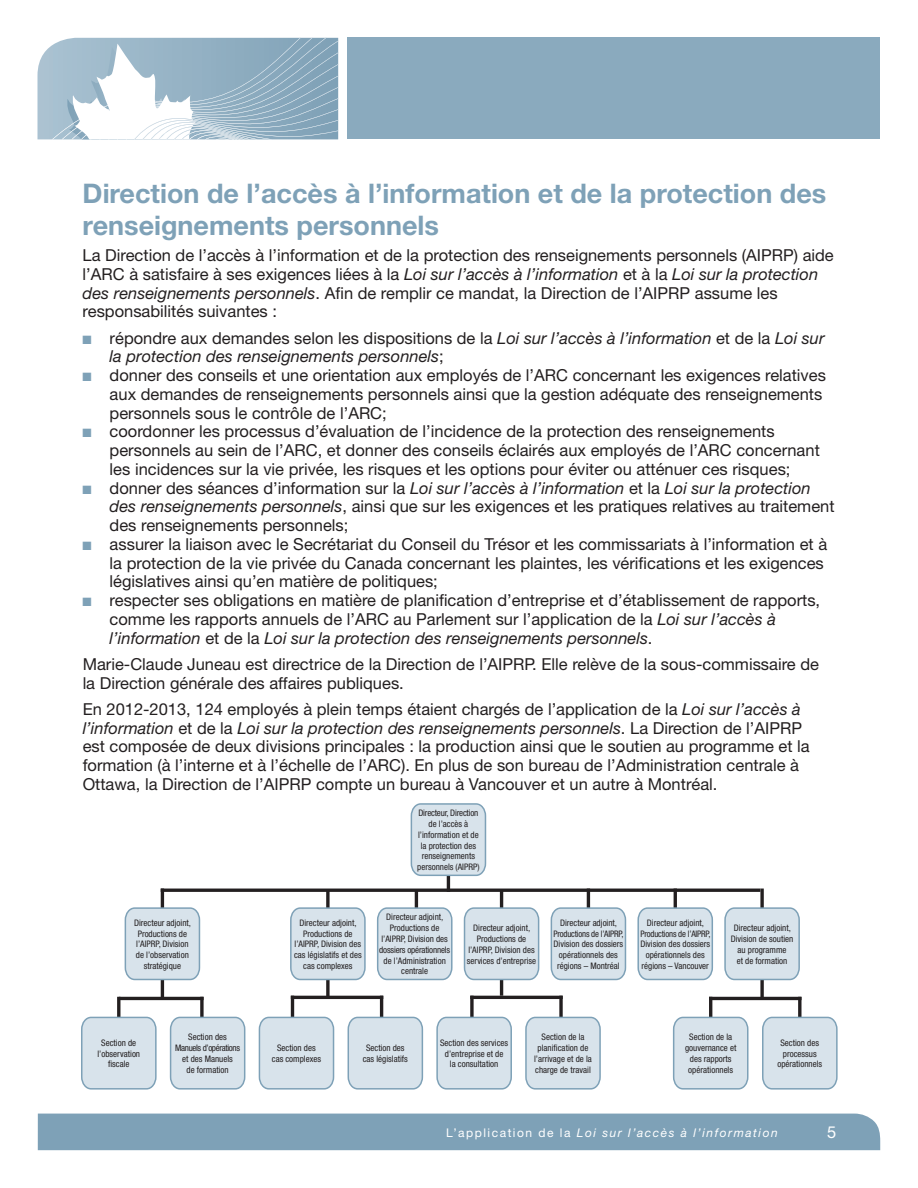
<style>
.page{position:relative;width:918px;height:1188px;background:#fff}
.page>*{position:absolute;margin:0;border:0;box-sizing:border-box;transform-origin:0 0}
.t1{font:700 27px/31.5px "Helvetica Neue";color:#7ea1b7}
.t2{font:16.5px/18.8px "Helvetica Neue";color:#231f20}
.t3{font:italic 16.5px/18.8px "Helvetica Neue";color:#231f20}
.t4{font:16.5px "Helvetica Neue";color:#fff}
.t5{font:italic 12px "Helvetica Neue";letter-spacing:.125em;color:#fff}
.t6{font:condensed 9px/10.8px "Helvetica Neue";color:#231f20;text-align:center}
.s1{font-style:italic}
.s2{color:#7ea1b7}
.s3{font-style:normal}
</style>
<div class="page">
<div style="left:38px;top:1114px;width:842px;height:36px;background:#7ea1b7"></div>
<div style="left:348px;top:38px;width:532px;height:101px;background:#8aaabe"></div>
<svg style="left:37px;top:38px;width:301px;height:102px"></svg>
<hr style="left:161px;top:889px;width:599px;height:3px;background:#231f20">
<hr style="left:119px;top:997px;width:85px;height:3px;background:#231f20">
<hr style="left:291px;top:996px;width:92px;height:3px;background:#231f20">
<hr style="left:470px;top:996px;width:93px;height:3px;background:#231f20">
<hr style="left:709px;top:997px;width:93px;height:3px;background:#231f20">
<hr style="left:161px;top:889px;width:3px;height:109px;background:#231f20">
<hr style="left:117px;top:997px;width:3px;height:73px;background:#231f20">
<hr style="left:291px;top:996px;width:3px;height:73px;background:#231f20">
<svg style="left:470px;top:996px;width:4px;height:20px"></svg>
<svg style="left:200px;top:997px;width:4px;height:19px"></svg>
<hr style="left:380px;top:996px;width:3px;height:73px;background:#231f20">
<svg style="left:559px;top:996px;width:4px;height:20px"></svg>
<svg style="left:326px;top:892px;width:4px;height:104px"></svg>
<hr style="left:500px;top:890px;width:3px;height:106px;background:#231f20">
<hr style="left:415px;top:890px;width:3px;height:64px;background:#231f20">
<hr style="left:587px;top:889px;width:3px;height:63px;background:#231f20">
<hr style="left:674px;top:889px;width:3px;height:63px;background:#231f20">
<hr style="left:447px;top:845px;width:3px;height:47px;background:#231f20">
<svg style="left:760px;top:889px;width:4px;height:108px"></svg>
<svg style="left:124px;top:907px;width:77px;height:74px;background:#d3dfe8"></svg>
<svg style="left:637px;top:907px;width:76px;height:74px;background:#d2dfe7"></svg>
<svg style="left:724px;top:907px;width:76px;height:74px;background:#d2dfe7"></svg>
<svg style="left:81px;top:1016px;width:76px;height:74px;background:#d2dfe7"></svg>
<svg style="left:169px;top:1016px;width:77px;height:74px;background:#d3dfe8"></svg>
<svg style="left:258px;top:1016px;width:77px;height:74px;background:#d3dfe8"></svg>
<svg style="left:410px;top:803px;width:77px;height:74px;background:#d3dfe8"></svg>
<svg style="left:347px;top:1016px;width:77px;height:74px;background:#d3dfe8"></svg>
<svg style="left:290px;top:907px;width:76px;height:74px;background:#d2dfe7"></svg>
<svg style="left:377px;top:907px;width:76px;height:74px;background:#d2dfe7"></svg>
<svg style="left:436px;top:1016px;width:76px;height:74px;background:#d2dfe7"></svg>
<svg style="left:463px;top:907px;width:77px;height:74px;background:#d3dfe8"></svg>
<svg style="left:550px;top:907px;width:77px;height:74px;background:#d3dfe8"></svg>
<hr style="left:709px;top:997px;width:3px;height:72px;background:#231f20">
<svg style="left:798px;top:997px;width:4px;height:19px"></svg>
<svg style="left:525px;top:1016px;width:76px;height:74px;background:#d2dfe7"></svg>
<svg style="left:672px;top:1016px;width:77px;height:74px;background:#d3dfe8"></svg>
<svg style="left:762px;top:1016px;width:76px;height:74px;background:#d2dfe7"></svg>
<h1 class="t1" style="left:83px;top:178px;width:745px">Direction de l’accès à l’information et de la protection des renseignements personnels</h1>
<p class="t2" style="left:83px;top:246px;width:753px">La Direction de l’accès à l’information et de la protection des renseignements personnels (AIPRP) aide l’ARC à satisfaire à ses exigences liées à la <span class="s1">Loi sur l’accès à l’information</span> et à la <span class="s1">Loi sur la protection des renseignements personnels</span>. Afin de remplir ce mandat, la Direction de l’AIPRP assume les responsabilités suivantes :</p>
<p class="t3" style="left:110px;top:328px;width:716px;text-indent:-27px"><span class="s2">■</span> <span class="s3">répondre aux demandes selon les dispositions de la</span> Loi sur l’accès à l’information <span class="s3">et de la</span> Loi sur la protection des renseignements personnels<span class="s3">;</span></p>
<p class="t2" style="left:110px;top:366px;width:718px;text-indent:-27px"><span class="s2">■</span> donner des conseils et une orientation aux employés de l’ARC concernant les exigences relatives aux demandes de renseignements personnels ainsi que la gestion adéquate des renseignements personnels sous le contrôle de l’ARC;</p>
<p class="t2" style="left:110px;top:422px;width:712px;text-indent:-27px"><span class="s2">■</span> coordonner les processus d’évaluation de l’incidence de la protection des renseignements personnels au sein de l’ARC, et donner des conseils éclairés aux employés de l’ARC concernant les incidences sur la vie privée, les risques et les options pour éviter ou atténuer ces risques;</p>
<p class="t2" style="left:110px;top:478px;width:726px;text-indent:-27px"><span class="s2">■</span> donner des séances d’information sur la <span class="s1">Loi sur l’accès à l’information</span> et la <span class="s1">Loi sur la protection des renseignements personnels</span>, ainsi que sur les exigences et les pratiques relatives au traitement des renseignements personnels;</p>
<p class="t2" style="left:110px;top:535px;width:719px;text-indent:-27px"><span class="s2">■</span> assurer la liaison avec le Secrétariat du Conseil du Trésor et les commissariats à l’information et à la protection de la vie privée du Canada concernant les plaintes, les vérifications et les exigences législatives ainsi qu’en matière de politiques;</p>
<p class="t2" style="left:110px;top:591px;width:712px;text-indent:-27px"><span class="s2">■</span> respecter ses obligations en matière de planification d’entreprise et d’établissement de rapports, comme les rapports annuels de l’ARC au Parlement sur l’application de la <span class="s1">Loi sur l’accès à l’information</span> et de la <span class="s1">Loi sur la protection des renseignements personnels</span>.</p>
<p class="t2" style="left:83px;top:654px;width:738px">Marie-Claude Juneau est directrice de la Direction de l’AIPRP. Elle relève de la sous-commissaire de la Direction générale des affaires publiques.</p>
<p class="t2" style="left:83px;top:699px;width:729px">En 2012-2013, 124 employés à plein temps étaient chargés de l’application de la <span class="s1">Loi sur l’accès à l’information</span> et de la <span class="s1">Loi sur la protection des renseignements personnels</span>. La Direction de l’AIPRP est composée de deux divisions principales : la production ainsi que le soutien au programme et la formation (à l’interne et à l’échelle de l’ARC). En plus de son bureau de l’Administration centrale à Ottawa, la Direction de l’AIPRP compte un bureau à Vancouver et un autre à Montréal.</p>
<p class="t6" style="left:417px;top:808px;width:64px">Directeur, Direction de l’accès à l’information et de la protection des renseignements personnels (AIPRP)</p>
<p class="t6" style="left:294px;top:917px;width:69px">Directeur adjoint,<br>Productions de l’AIPRP, Division des cas législatifs et des cas complexes</p>
<p class="t6" style="left:379px;top:912px;width:72px">Directeur adjoint,<br>Productions de l’AIPRP, Division des dossiers opérationnels de l’Administration centrale</p>
<p class="t6" style="left:467px;top:922px;width:71px">Directeur adjoint,<br>Productions de l’AIPRP, Division des services d’entreprise</p>
<p class="t6" style="left:553px;top:917px;width:72px">Directeur adjoint,<br>Productions de l’AIPRP,<br>Division des dossiers opérationnels des régions – Montréal</p>
<p class="t6" style="left:134px;top:917px;width:59px">Directeur adjoint,<br>Productions de l’AIPRP, Division de l’observation stratégique</p>
<p class="t6" style="left:640px;top:917px;width:72px">Directeur adjoint,<br>Productions de l’AIPRP,<br>Division des dossiers opérationnels des régions – Vancouver</p>
<p class="t6" style="left:731px;top:922px;width:64px">Directeur adjoint,<br>Division de soutien au programme<br>et de formation</p>
<p class="t6" style="left:97px;top:1037px;width:44px">Section de l’observation fiscale</p>
<p class="t6" style="left:175px;top:1032px;width:66px">Section des<br>Manuels d’opérations et des Manuels<br>de formation</p>
<p class="t6" style="left:272px;top:1043px;width:51px">Section des cas complexes</p>
<p class="t6" style="left:363px;top:1043px;width:47px">Section des cas législatifs</p>
<p class="t6" style="left:440px;top:1037px;width:70px">Section des services d’entreprise et de<br>la consultation</p>
<p class="t6" style="left:534px;top:1032px;width:59px">Section de la planification de l’arrivage et de la charge de travail</p>
<p class="t6" style="left:685px;top:1032px;width:53px">Section de la gouvernance et des rapports opérationnels</p>
<p class="t6" style="left:777px;top:1037px;width:46px">Section des processus opérationnels</p>
<p class="t5" style="left:446px;top:1125px;width:333px"><span class="s3">L’application de la</span> Loi sur l’accès à l’information</p>
<p class="t4" style="left:827px;top:1123px;width:11px">5</p>
</div>
